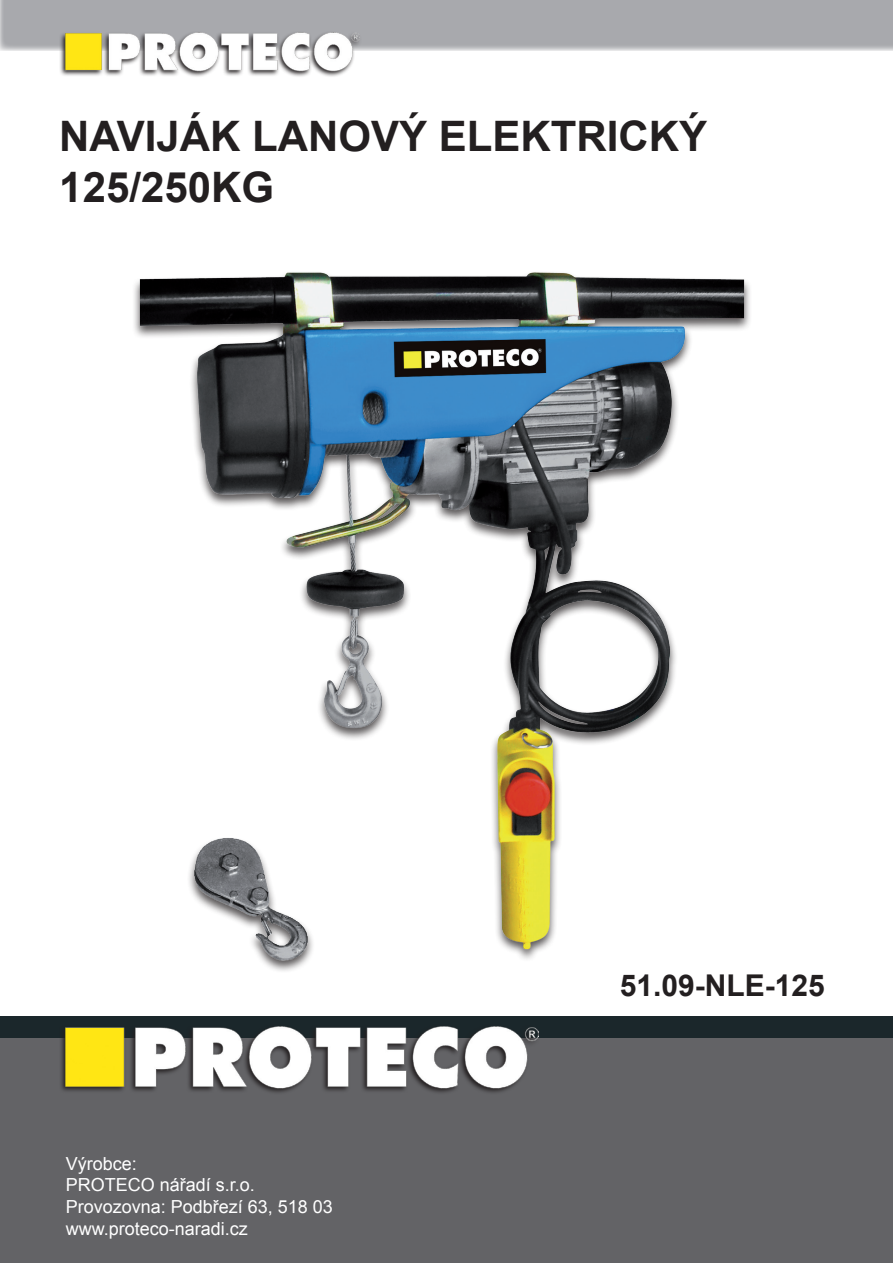
<style>
.page{position:relative;width:893px;height:1263px;background:#fff}
.page>*{position:absolute;margin:0;border:0;box-sizing:border-box;transform-origin:0 0}
.t1{font:700 42px/50.4px "Arial";color:#231f20}
.t2{font:700 30px "Arial";color:#231f20}
.t3{font:18px/21.6px "Arial";color:#fff}
</style>
<div class="page">
<div style="left:0;top:1037px;width:893px;height:226px;background:#636366"></div>
<div style="left:0;top:1016px;width:893px;height:21px;background:#1b272b"></div>
<img style="left:66px;top:1026px;width:472px;height:67px">
<div style="left:0;top:0;width:893px;height:50px;background:#a8a9ad"></div>
<svg style="left:59px;top:32px;width:303px;height:45px"></svg>
<img style="left:66px;top:33px;width:294px;height:41px">
<img style="left:134px;top:272px;width:616px;height:699px">
<h1 class="t1" style="left:59px;top:113px;width:649px">Naviják LANOVÝ ELEKTRICKÝ<br>125/250kg</h1>
<p class="t3" style="left:66px;top:1153px;width:269px">Výrobce:<br>PROTECO nářadí s.r.o.<br>Provozovna: Podbřezí 63, 518 03 www.proteco-naradi.cz</p>
<h2 class="t2" style="left:620px;top:965px;width:207px">51.09-NLE-125</h2>
</div>
